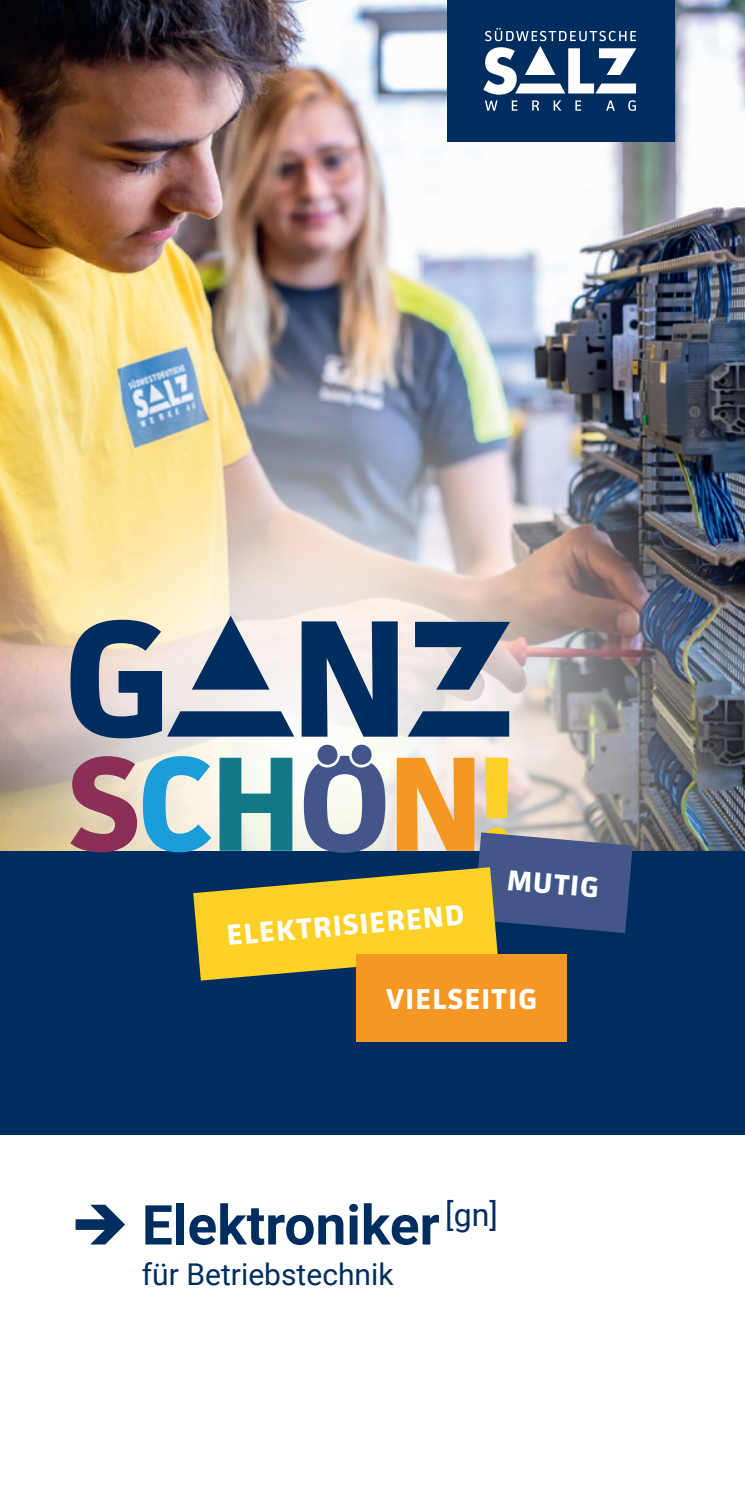
<style>
.page{position:relative;width:745px;height:1489px;background:#fff}
.page>*{position:absolute;margin:0;border:0;box-sizing:border-box;transform-origin:0 0}
.t1{font:700 55px "Roboto";color:#002d60}
.t2{font:30px "Roboto";color:#002d60}
.t3{font:700 29px "Facit";letter-spacing:.045em;color:#fff}
.t4{font:700 28.75px "Facit";color:#fff}
</style>
<div class="page">
<img style="left:0;top:0;width:744px;height:280px">
<img style="left:0;top:280px;width:744px;height:570px">
<div style="left:0;top:850px;width:744px;height:284px;background:#002d60"></div>
<div style="left:446px;top:0;width:227px;height:142px;background:#002d60"></div>
<svg style="left:483px;top:28px;width:153px;height:83px"></svg>
<svg style="left:407px;top:711px;width:102px;height:25px;background:#163e6c"></svg>
<svg style="left:415px;top:622px;width:94px;height:67px;background:#637794"></svg>
<svg style="left:70px;top:615px;width:224px;height:123px;background:#8593a5"></svg>
<svg style="left:301px;top:621px;width:96px;height:115px;background:#436387"></svg>
<div style="left:351px;top:744px;width:20px;height:20px;background:#425689;border-radius:50%"></div>
<div style="left:317px;top:744px;width:20px;height:20px;background:#425689;border-radius:50%"></div>
<svg style="left:70px;top:756px;width:67px;height:96px;background:#ad727e"></svg>
<svg style="left:143px;top:755px;width:489px;height:225px"></svg>
<div style="left:356px;top:954px;width:210px;height:88px;background:#f79723"></div>
<p class="t4" style="left:225px;top:917px;width:239px;rotate:-5deg">ELEKTRISIEREND</p>
<p class="t4" style="left:508px;top:862px;width:94px;rotate:5deg">MUTIG</p>
<p class="t3" style="left:386px;top:981px;width:152px">VIELSEITIG</p>
<h1 class="t1" style="left:71px;top:1186px;width:428px">➔ Elektroniker <sup>[gn]</sup></h1>
<p class="t2" style="left:142px;top:1252px;width:253px">für Betriebstechnik</p>
</div>
